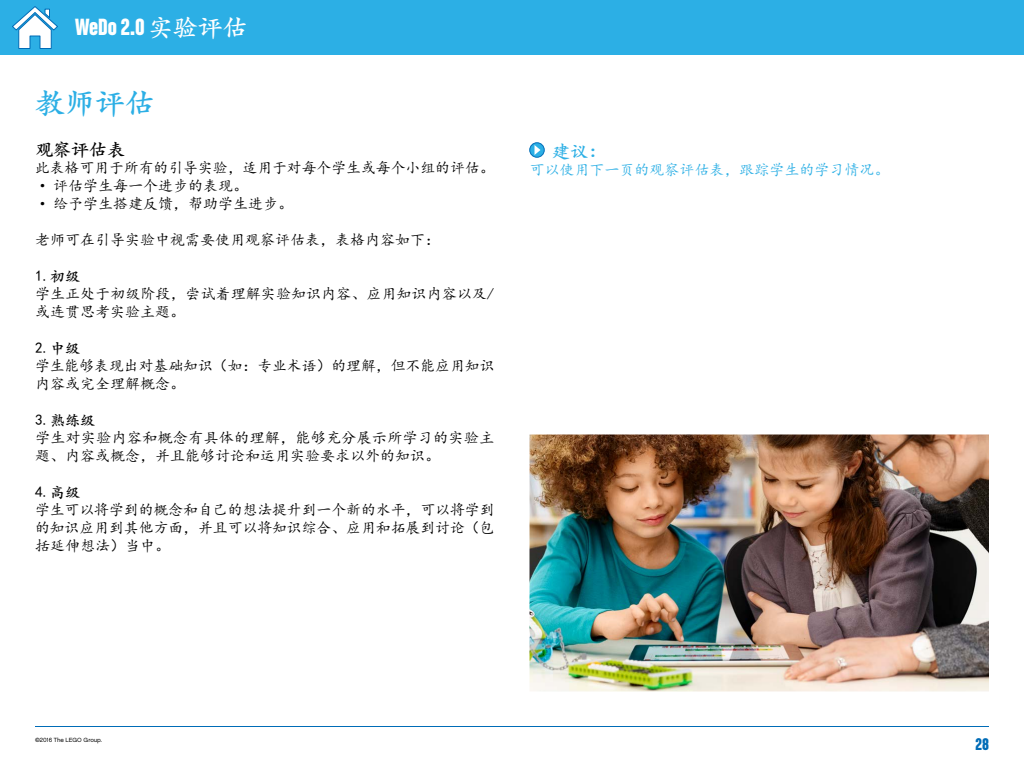
<style>
.page{position:relative;width:1024px;height:768px;background:#fff}
.page>*{position:absolute;margin:0;border:0;box-sizing:border-box;transform-origin:0 0}
.t1{font:30px "ST Kai Ti TC Bold";color:#2cafe5}
.t2{font:700 25px "LEGO Chalet Comprime 80";color:#fff}
.t3{font:18px "ST Kai Ti TC Bold";color:#000}
.t4{font:18px "ST Kai Ti TC Bold";color:#2cafe5}
.t5{font:700 18px "LEGO Chalet Comprime 80";color:#006cb7}
.t6{font:15px/18px "Kai Ti";color:#000}
.t7{font:15px "Kai Ti";color:#2cafe5}
.t8{font:15px "ST Kai Ti TC Bold";color:#000}
.t9{font:6px "LEGO Chalet 60";color:#000}
.s1{font-family:"ST Kai Ti TC Bold";font-weight:400}
.s2{font-family:"ST Kai Ti TC Bold"}
.s3{font-family:"Kai Ti"}
.s4{font-family:"Kai Ti";font-size:20px}
</style>
<div class="page">
<div style="left:0;top:0;width:1024px;height:55px;background:#2cafe5"></div>
<hr style="left:35px;top:726px;width:954px;height:2px;background:#006cb7">
<img style="left:530px;top:434px;width:459px;height:258px">
<svg style="left:12px;top:6px;width:46px;height:43px"></svg>
<div style="left:530px;top:143px;width:14px;height:14px;background:#2cafe5;border-radius:50%"></div>
<div style="left:530px;top:142px;width:14px;height:16px;border:1px solid #006cb7;border-radius:50%"></div>
<svg style="left:534px;top:145px;width:6px;height:10px"></svg>
<h2 class="t2" style="left:75px;top:13px;width:174px">WeDo 2.0<span class="s1">实验评估</span></h2>
<h1 class="t1" style="left:35px;top:83px;width:121px">教师评估</h1>
<p class="t3" style="left:35px;top:139px;width:91px">观察评估表</p>
<p class="t6" style="left:35px;top:159px;width:461px">此表格可用于所有的引导实验，适用于对每个学生或每个小组的评估。· 评估学生每一个进步的表现。<br>· 给予学生搭建反馈，帮助学生进步。</p>
<p class="t6" style="left:35px;top:231px;width:406px">老师可在引导实验中视需要使用观察评估表，表格内容如下：</p>
<p class="t6" style="left:35px;top:267px;width:461px">1.<span class="s2">初级<br></span>学生正处于初级阶段，尝试着理解实验知识内容、应用知识内容以及/或连贯思考实验主题。</p>
<p class="t6" style="left:35px;top:339px;width:461px">2.<span class="s2">中级<br></span>学生能够表现出对基础知识（如：专业术语）的理解，但不能应用知识内容或完全理解概念。</p>
<p class="t8" style="left:35px;top:411px;width:61px"><span class="s3">3.</span>熟练级</p>
<p class="t6" style="left:35px;top:429px;width:461px">学生对实验内容和概念有具体的理解，能够充分展示所学习的实验主题、内容或概念，并且能够讨论和运用实验要求以外的知识。</p>
<p class="t6" style="left:35px;top:483px;width:461px">4.<span class="s2">高级<br></span>学生可以将学到的概念和自己的想法提升到一个新的水平，可以将学到的知识应用到其他方面，并且可以将知识综合、应用和拓展到讨论（包括延伸想法）当中。</p>
<p class="t4" style="left:552px;top:140px;width:57px">建议<span class="s4">：</span></p>
<p class="t7" style="left:530px;top:162px;width:361px">可以使用下一页的观察评估表，跟踪学生的学习情况。</p>
<p class="t9" style="left:35px;top:736px;width:69px">©2016 The LEGO Group.</p>
<p class="t5" style="left:976px;top:734px;width:15px">28</p>
</div>
